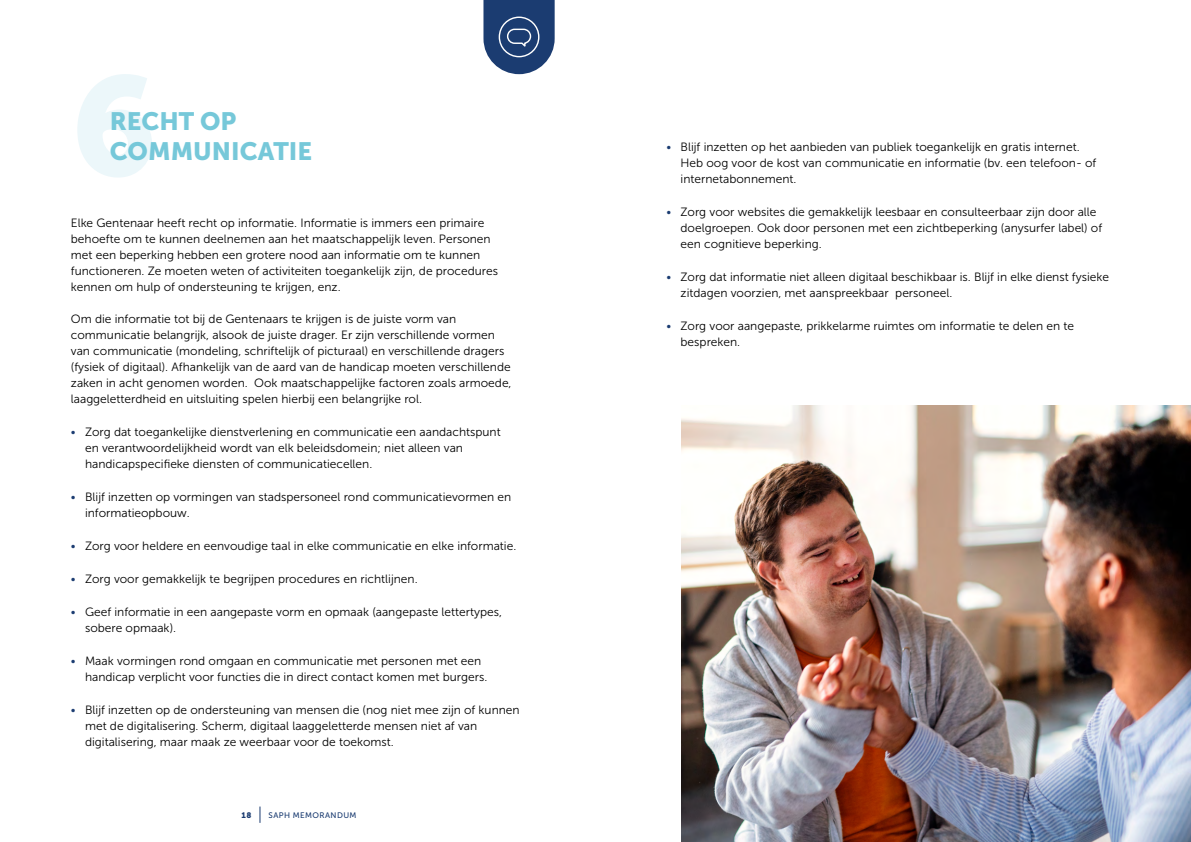
<style>
.page{position:relative;width:1191px;height:842px;background:#fff}
.page>*{position:absolute;margin:0;border:0;box-sizing:border-box;transform-origin:0 0}
.t1{font:25px/29px "Museo Sans 900";color:#76c8d9}
.Opsomming{font:12px/16px "Museo Sans 300";color:#000}
.Body{font:12px/16px "Museo Sans 300";color:#000}
.t2{font:8px "Museo Sans 500";letter-spacing:.05em;color:#1b3c71}
.t3{font:8px "Museo Sans 900";color:#1b3c71}
.s1{color:#1b3c71}
</style>
<div class="page">
<svg style="left:260px;top:806px;width:1px;height:17px"></svg>
<svg style="left:77px;top:74px;width:75px;height:104px"></svg>
<img style="left:681px;top:405px;width:510px;height:437px">
<svg style="left:483px;top:0;width:71px;height:74px;background:#3e5a87"></svg>
<h2 class="t1" style="left:110px;top:107px;width:204px">RECHT OP<br>COMMUNICATIE</h2>
<p class="Body" style="left:71px;top:215px;width:429px">Elke Gentenaar heeft recht op informatie. Informatie is immers een primaire behoefte om te kunnen deelnemen aan het maatschappelijk leven. Personen met een beperking hebben een grotere nood aan informatie om te kunnen functioneren. Ze moeten weten of activiteiten toegankelijk zijn, de procedures kennen om hulp of ondersteuning te krijgen, enz.</p>
<p class="Body" style="left:71px;top:311px;width:442px">Om die informatie tot bij de Gentenaars te krijgen is de juiste vorm van communicatie belangrijk, alsook de juiste drager. Er zijn verschillende vormen van communicatie (mondeling, schriftelijk of picturaal) en verschillende dragers (fysiek of digitaal). Afhankelijk van de aard van de handicap moeten verschillende zaken in acht genomen worden. Ook maatschappelijke factoren zoals armoede, laaggeletterdheid en uitsluiting spelen hierbij een belangrijke rol.</p>
<p class="Opsomming" style="left:85px;top:424px;width:417px;text-indent:-14px"><span class="s1">•</span> Zorg dat toegankelijke dienstverlening en communicatie een aandachtspunt en verantwoordelijkheid wordt van elk beleidsdomein; niet alleen van handicapspecifieke diensten of communicatiecellen.</p>
<p class="Opsomming" style="left:85px;top:489px;width:428px;text-indent:-14px"><span class="s1">•</span> Blijf inzetten op vormingen van stadspersoneel rond communicatievormen en informatieopbouw.</p>
<p class="Opsomming" style="left:71px;top:538px;width:447px"><span class="s1">•</span> Zorg voor heldere en eenvoudige taal in elke communicatie en elke informatie.</p>
<p class="Opsomming" style="left:71px;top:571px;width:348px"><span class="s1">•</span> Zorg voor gemakkelijk te begrijpen procedures en richtlijnen.</p>
<p class="Opsomming" style="left:85px;top:604px;width:418px;text-indent:-14px"><span class="s1">•</span> Geef informatie in een aangepaste vorm en opmaak (aangepaste lettertypes, sobere opmaak).</p>
<p class="Opsomming" style="left:85px;top:653px;width:404px;text-indent:-14px"><span class="s1">•</span> Maak vormingen rond omgaan en communicatie met personen met een handicap verplicht voor functies die in direct contact komen met burgers.</p>
<p class="Opsomming" style="left:85px;top:702px;width:436px;text-indent:-14px"><span class="s1">•</span> Blijf inzetten op de ondersteuning van mensen die (nog niet mee zijn of kunnen met de digitalisering. Scherm, digitaal laaggeletterde mensen niet af van digitalisering, maar maak ze weerbaar voor de toekomst.</p>
<p class="t3" style="left:241px;top:810px;width:11px">18</p>
<p class="t2" style="left:269px;top:810px;width:89px">SAPH MEMORANDUM</p>
<p class="Opsomming" style="left:680px;top:139px;width:417px;text-indent:-14px"><span class="s1">•</span> Blijf inzetten op het aanbieden van publiek toegankelijk en gratis internet.<br>Heb oog voor de kost van communicatie en informatie (bv. een telefoon- of internetabonnement.</p>
<p class="Opsomming" style="left:680px;top:204px;width:423px;text-indent:-14px"><span class="s1">•</span> Zorg voor websites die gemakkelijk leesbaar en consulteerbaar zijn door alle doelgroepen. Ook door personen met een zichtbeperking (anysurfer label) of een cognitieve beperking.</p>
<p class="Opsomming" style="left:680px;top:269px;width:430px;text-indent:-14px"><span class="s1">•</span> Zorg dat informatie niet alleen digitaal beschikbaar is. Blijf in elke dienst fysieke zitdagen voorzien, met aanspreekbaar personeel.</p>
<p class="Opsomming" style="left:680px;top:318px;width:395px;text-indent:-14px"><span class="s1">•</span> Zorg voor aangepaste, prikkelarme ruimtes om informatie te delen en te bespreken.</p>
</div>
